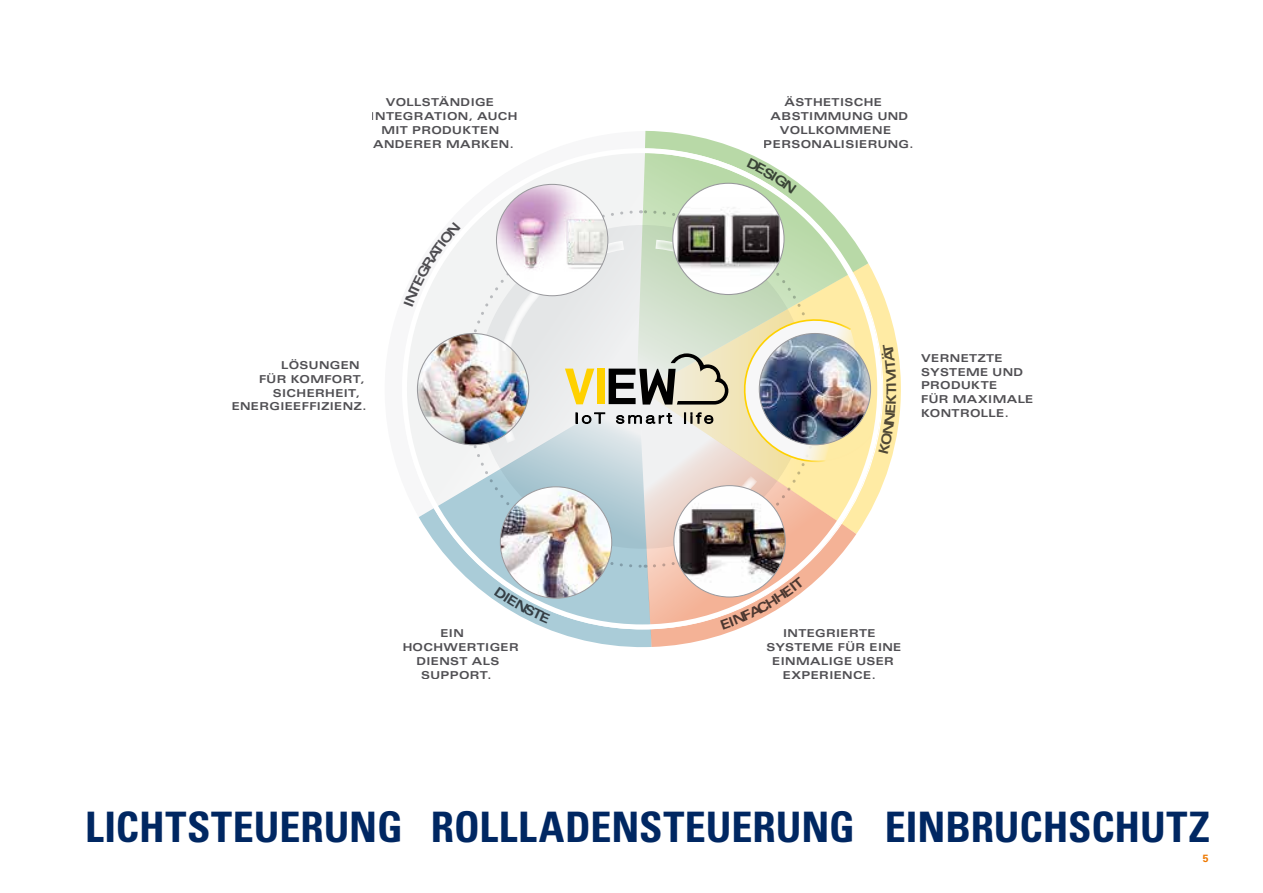
<style>
.page{position:relative;width:1263px;height:893px;background:#fff}
.page>*{position:absolute;margin:0;border:0;box-sizing:border-box;transform-origin:0 0}
.t1{font:700 condensed 42px "Univers LT Pro";color:#002762}
.t2{font:700 expanded 10.95px/13.8px "Univers LT Pro";letter-spacing:.035em;color:#504f53}
.t3{font:700 10.5px "Univers LT";color:#ee7900}
</style>
<div class="page">
<img style="left:407px;top:131px;width:494px;height:516px">
<p class="t2" style="left:386px;top:96px;width:110px">VOLLSTÄNDIGE</p>
<p class="t2" style="left:371px;top:109px;width:148px">INTEGRATION, AUCH</p>
<p class="t2" style="left:381px;top:123px;width:119px">MIT PRODUKTEN</p>
<p class="t2" style="left:373px;top:137px;width:142px">ANDERER MARKEN.</p>
<p class="t2" style="left:281px;top:358px;width:80px">LÖSUNGEN</p>
<p class="t2" style="left:259px;top:372px;width:107px">FÜR KOMFORT,</p>
<p class="t2" style="left:273px;top:386px;width:89px">SICHERHEIT,</p>
<p class="t2" style="left:232px;top:400px;width:136px">ENERGIEEFFIZIENZ.</p>
<p class="t2" style="left:440px;top:626px;width:25px">EIN</p>
<p class="t2" style="left:402px;top:640px;width:118px">HOCHWERTIGER</p>
<p class="t2" style="left:416px;top:654px;width:84px">DIENST ALS</p>
<p class="t2" style="left:421px;top:668px;width:72px">SUPPORT.</p>
<p class="t2" style="left:784px;top:96px;width:99px">ÄSTHETISCHE</p>
<p class="t2" style="left:771px;top:109px;width:139px">ABSTIMMUNG UND</p>
<p class="t2" style="left:780px;top:123px;width:113px">VOLLKOMMENE</p>
<p class="t2" style="left:764px;top:137px;width:151px">PERSONALISIERUNG.</p>
<p class="t2" style="left:921px;top:351px;width:114px">VERNETZTE<br>SYSTEME UND<br>PRODUKTE<br>FÜR MAXIMALE<br>KONTROLLE.</p>
<p class="t2" style="left:783px;top:626px;width:94px">INTEGRIERTE</p>
<p class="t2" style="left:766px;top:640px;width:136px">SYSTEME FÜR EINE</p>
<p class="t2" style="left:772px;top:654px;width:123px">EINMALIGE USER</p>
<p class="t2" style="left:783px;top:668px;width:94px">EXPERIENCE.</p>
<h1 class="t1" style="left:85px;top:801px;width:1126px">LICHTSTEUERUNG ROLLLADENSTEUERUNG EINBRUCHSCHUTZ</h1>
<p class="t3" style="left:1203px;top:853px;width:7px">5</p>
</div>
